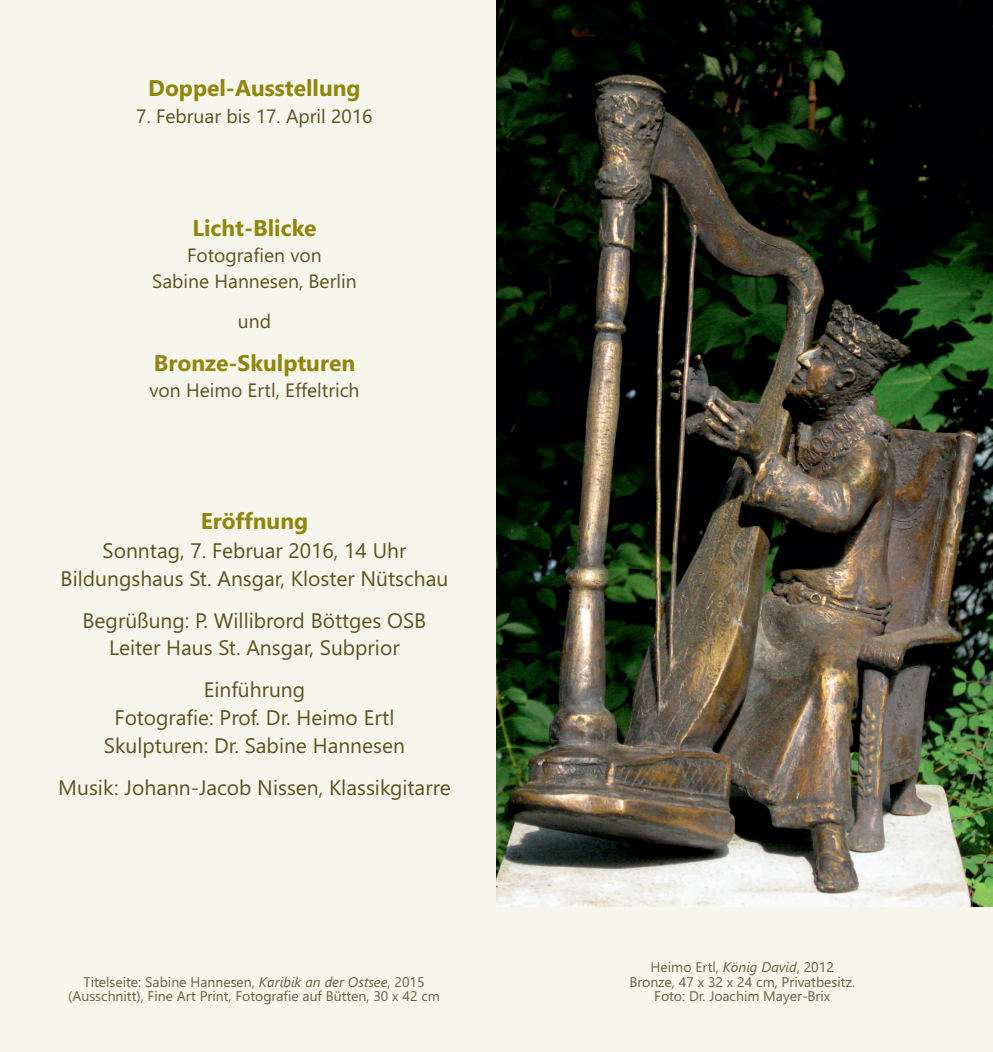
<style>
.page{position:relative;width:993px;height:1052px;background:#fff}
.page>*{position:absolute;margin:0;border:0;box-sizing:border-box;transform-origin:0 0}
.t1{font:700 22.75px "Segoe UI";color:#8f860b}
.t2{font:21px/28px "Segoe UI";color:#5c5222;text-align:center}
.t3{font:19.25px/25.6px "Segoe UI";color:#5c5222;text-align:center}
.t4{font:14px/14.7px "Segoe UI";color:#676345;text-align:center}
.s1{font-style:italic}
</style>
<div class="page">
<div style="left:0;top:0;width:992px;height:1052px;background:#f6f6ed"></div>
<img style="left:496px;top:0;width:496px;height:906px">
<p class="t1" style="left:148px;top:80px;width:214px">Doppel-Ausstellung</p>
<p class="t3" style="left:136px;top:105px;width:238px">7. Februar bis 17. April 2016</p>
<p class="t1" style="left:192px;top:219px;width:125px">Licht-Blicke</p>
<p class="t3" style="left:152px;top:245px;width:206px">Fotografien von<br>Sabine Hannesen, Berlin</p>
<p class="t3" style="left:238px;top:310px;width:35px">und</p>
<p class="t1" style="left:154px;top:354px;width:203px">Bronze-Skulpturen</p>
<p class="t3" style="left:149px;top:380px;width:211px">von Heimo Ertl, Effeltrich</p>
<p class="t1" style="left:201px;top:513px;width:109px">Eröffnung</p>
<p class="t2" style="left:61px;top:538px;width:389px">Sonntag, 7. Februar 2016, 14 Uhr<br>Bildungshaus St. Ansgar, Kloster Nütschau</p>
<p class="t2" style="left:83px;top:608px;width:345px">Begrüßung: P. Willibrord Böttges OSB<br>Leiter Haus St. Ansgar, Subprior</p>
<p class="t2" style="left:104px;top:678px;width:302px">Einführung<br>Fotografie: Prof. Dr. Heimo Ertl<br>Skulpturen: Dr. Sabine Hannesen</p>
<p class="t2" style="left:58px;top:775px;width:394px">Musik: Johann-Jacob Nissen, Klassikgitarre</p>
<p class="t4" style="left:68px;top:975px;width:373px">Titelseite: Sabine Hannesen, <span class="s1">Karibik an der Ostsee</span>, 2015 (Ausschnitt), Fine Art Print, Fotografie auf Bütten, 30 x 42 cm</p>
<p class="t4" style="left:629px;top:961px;width:227px">Heimo Ertl, <span class="s1">König David</span>, 2012<br>Bronze, 47 x 32 x 24 cm, Privatbesitz.<br>Foto: Dr. Joachim Mayer-Brix</p>
</div>
